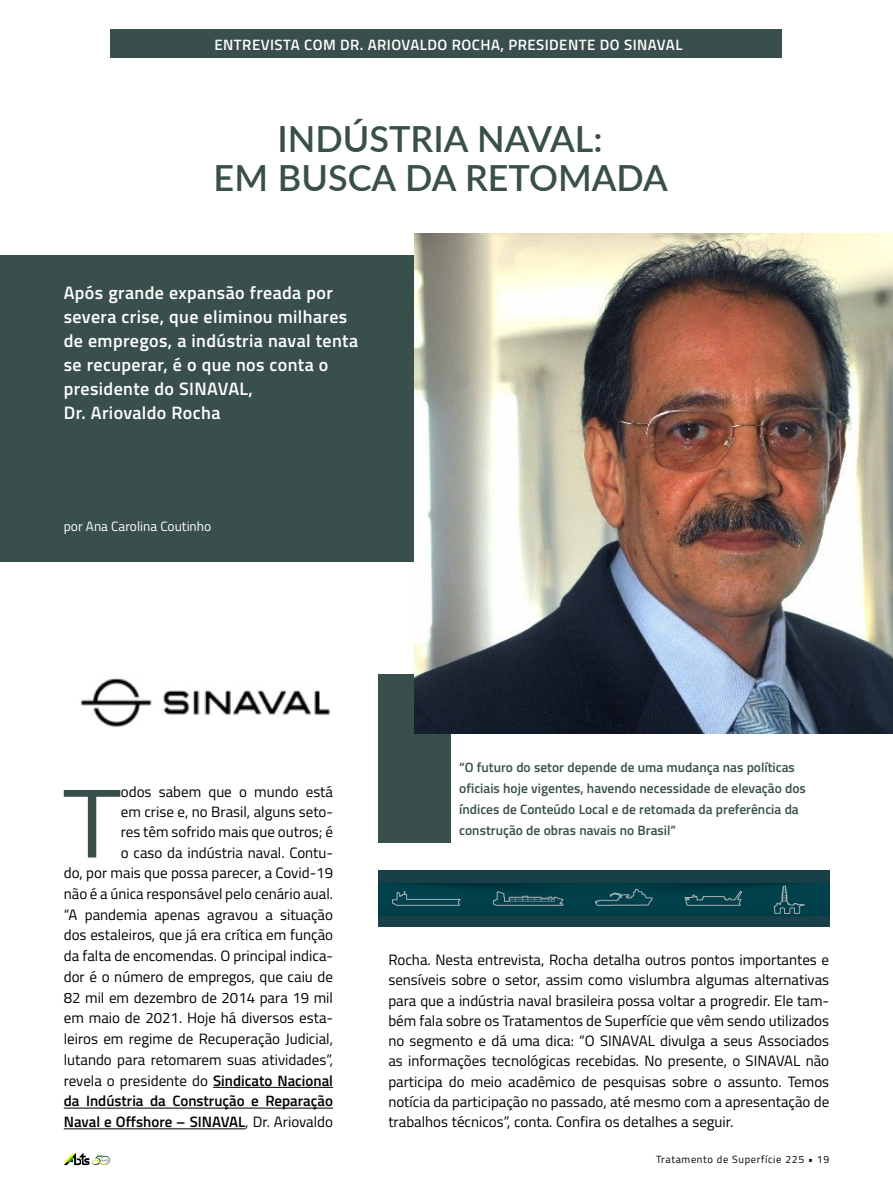
<style>
.page{position:relative;width:893px;height:1191px;background:#fff}
.page>*{position:absolute;margin:0;border:0;box-sizing:border-box;transform-origin:0 0}
.t1{font:97.95px "Aileron";color:#394f4c}
.t2{font:600 36px/39px "Lato";color:#394f4c;text-align:center}
.t3{font:600 18px/24px "Titillium";letter-spacing:.02em;color:#fff}
.t4{font:15px/20.7px "Titillium";color:#000;text-align:right}
.t5{font:600 15px "Titillium";letter-spacing:.03em;color:#fff}
.t6{font:600 13.5px/21px "Titillium";color:#394f4c}
.t7{font:13.5px "Titillium";color:#fff}
.t8{font:10.5px "Titillium";letter-spacing:.06em;color:#000}
.s1{font-weight:600}
</style>
<div class="page">
<div style="left:111px;top:30px;width:671px;height:28px;background:#394f4c"></div>
<div style="left:0;top:255px;width:429px;height:306px;background:#394f4c"></div>
<div style="left:378px;top:675px;width:73px;height:168px;background:#394f4c"></div>
<img style="left:415px;top:234px;width:478px;height:499px">
<hr style="left:213px;top:1087px;width:120px;height:1px;background:#000">
<hr style="left:64px;top:1107px;width:269px;height:1px;background:#000">
<hr style="left:64px;top:1128px;width:181px;height:1px;background:#000">
<img style="left:378px;top:871px;width:451px;height:55px">
<img style="left:80px;top:678px;width:251px;height:49px">
<svg style="left:64px;top:1152px;width:46px;height:13px"></svg>
<p class="t5" style="left:214px;top:33px;width:469px">ENTREVISTA COM DR. ARIOVALDO ROCHA, PRESIDENTE DO SINAVAL</p>
<h2 class="t2" style="left:214px;top:117px;width:456px">INDÚSTRIA NAVAL:<br>EM BUSCA DA RETOMADA</h2>
<p class="t3" style="left:64px;top:279px;width:296px">Após grande expansão freada por severa crise, que eliminou milhares de empregos, a indústria naval tenta se recuperar, é o que nos conta o presidente do SINAVAL,<br>Dr. Ariovaldo Rocha</p>
<p class="t7" style="left:64px;top:516px;width:149px">por Ana Carolina Coutinho</p>
<p class="t4" style="left:64px;top:780px;width:271px">odos sabem que o mundo está<br>em crise e, no Brasil, alguns seto-<br>res têm sofrido mais que outros; é<br>o caso da indústria naval. Contu-<br>do, por mais que possa parecer, a Covid-19 não é a única responsável pelo cenário aual. “A pandemia apenas agravou a situação dos estaleiros, que já era crítica em função da falta de encomendas. O principal indica&shy;dor é o número de empregos, que caiu de 82 mil em dezembro de 2014 para 19 mil em maio de 2021. Hoje há diversos esta&shy;leiros em regime de Recuperação Judicial, lutando para retomarem suas atividades”, revela o presidente do <span class="s1">Sindicato Nacional da Indústria da Construção e Reparação Naval e Offshore – SINAVAL</span>, Dr. Ariovaldo</p>
<h1 class="t1" style="left:60px;top:770px;width:61px">T</h1>
<p class="t6" style="left:459px;top:755px;width:348px">“O futuro do setor depende de uma mudança nas políticas oficiais hoje vigentes, havendo necessidade de elevação dos índices de Conteúdo Local e de retomada da preferência da</p>
<p class="t6" style="left:459px;top:818px;width:218px">construção de obras navais no Brasil”</p>
<p class="t4" style="left:388px;top:949px;width:442px;line-height:20.2px;text-align:justify">Rocha. Nesta entrevista, Rocha detalha outros pontos importantes e sensíveis sobre o setor, assim como vislumbra algumas alternativas para que a indústria naval brasileira possa voltar a progredir. Ele tam&shy;bém fala sobre os Tratamentos de Superfície que vêm sendo utilizados no segmento e dá uma dica: “O SINAVAL divulga a seus Associados as informações tecnológicas recebidas. No presente, o SINAVAL não participa do meio acadêmico de pesquisas sobre o assunto. Temos notícia da participação no passado, até mesmo com a apresentação de trabalhos técnicos”, conta. Confira os detalhes a seguir.</p>
<p class="t8" style="left:656px;top:1151px;width:175px">Tratamento de Superfície 225 • 19</p>
</div>
